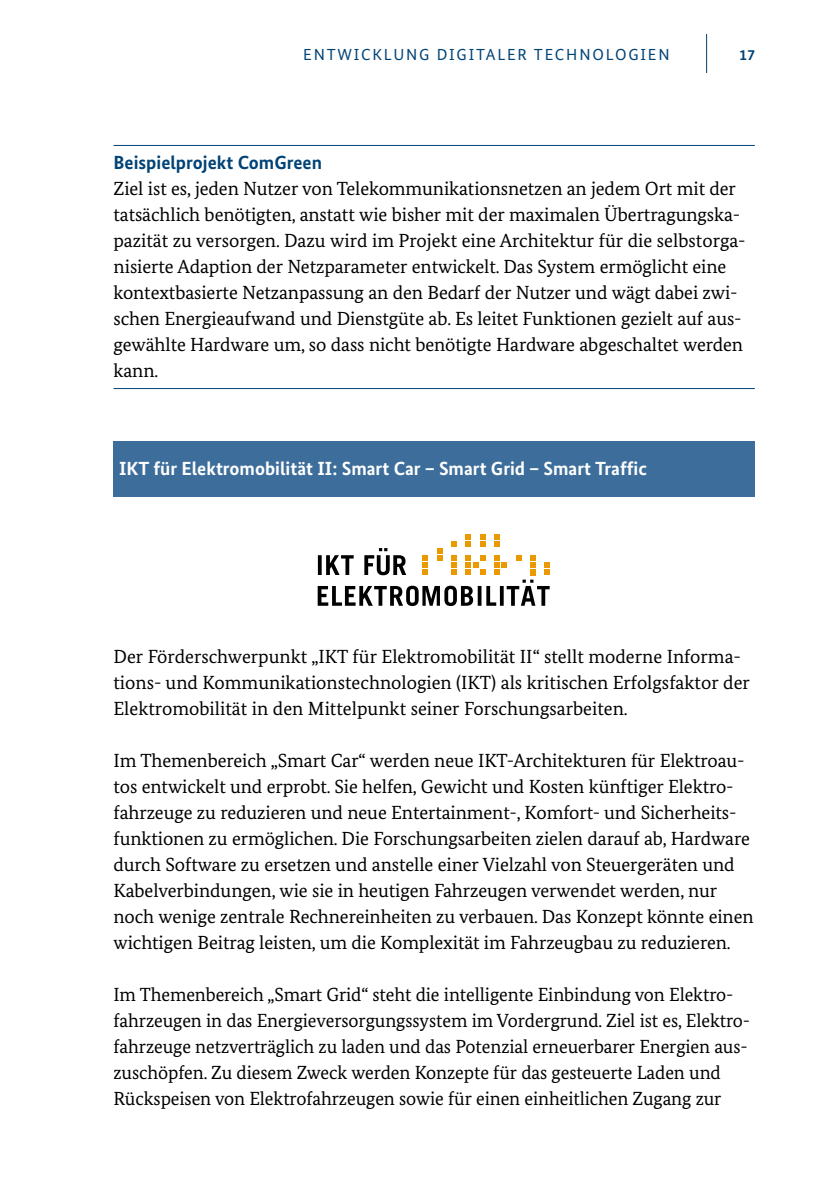
<style>
.page{position:relative;width:840px;height:1191px;background:#fff}
.page>*{position:absolute;margin:0;border:0;box-sizing:border-box;transform-origin:0 0}
.t1{font:19px/26px "Bundes Serif";letter-spacing:-.005em;color:#000}
.t2{font:700 19px "Bundes Sans";color:#fff}
.t3{font:700 19px "Bundes Sans";color:#004376}
.t4{font:16px "Bundes Sans";letter-spacing:.11em;color:#004376}
.t5{font:700 15px "Bundes Sans";color:#004376}
</style>
<div class="page">
<hr style="left:705px;top:34px;width:1px;height:39px;background:#004376">
<hr style="left:113px;top:145px;width:641px;height:1px;background:#004376">
<hr style="left:113px;top:388px;width:641px;height:1px;background:#004376">
<div style="left:113px;top:441px;width:641px;height:55px;background:#3d6e9b"></div>
<svg style="left:317px;top:534px;width:233px;height:72px"></svg>
<p class="t4" style="left:303px;top:44px;width:367px">ENTWICKLUNG DIGITALER TECHNOLOGIEN</p>
<p class="t5" style="left:739px;top:45px;width:17px">17</p>
<p class="t3" style="left:113px;top:150px;width:210px">Beispielprojekt ComGreen</p>
<p class="t1" style="left:113px;top:175px;width:633px">Ziel ist es, jeden Nutzer von Telekommunikationsnetzen an jedem Ort mit der tatsächlich benötigten, anstatt wie bisher mit der maximalen Übertragungska&shy;pazität zu versorgen. Dazu wird im Projekt eine Architektur für die selbstorga&shy;nisierte Adaption der Netzparameter entwickelt. Das System ermöglicht eine kontextbasierte Netzanpassung an den Bedarf der Nutzer und wägt dabei zwi&shy;schen Energieaufwand und Dienstgüte ab. Es leitet Funktionen gezielt auf aus&shy;gewählte Hardware um, so dass nicht benötigte Hardware abgeschaltet werden kann.</p>
<h4 class="t2" style="left:119px;top:457px;width:529px">IKT für Elektromobilität II: Smart Car – Smart Grid – Smart Traffic</h4>
<p class="t1" style="left:113px;top:643px;width:637px">Der Förderschwerpunkt „IKT für Elektromobilität II“ stellt moderne Informa&shy;tions- und Kommunikationstechnologien (IKT) als kritischen Erfolgsfaktor der<br>Elektromobilität in den Mittelpunkt seiner Forschungsarbeiten.</p>
<p class="t1" style="left:113px;top:747px;width:641px">Im Themenbereich „Smart Car“ werden neue IKT-Architekturen für Elektroau&shy;tos entwickelt und erprobt. Sie helfen, Gewicht und Kosten künftiger Elektro&shy;fahrzeuge zu reduzieren und neue Entertainment-, Komfort- und Sicherheits&shy;funktionen zu ermöglichen. Die Forschungsarbeiten zielen darauf ab, Hardware durch Software zu ersetzen und anstelle einer Vielzahl von Steuergeräten und Kabelverbindungen, wie sie in heutigen Fahrzeugen verwendet werden, nur noch wenige zentrale Rechnereinheiten zu verbauen. Das Konzept könnte einen wichtigen Beitrag leisten, um die Komplexität im Fahrzeugbau zu reduzieren.</p>
<p class="t1" style="left:113px;top:981px;width:637px">Im Themenbereich „Smart Grid“ steht die intelligente Einbindung von Elektro&shy;fahrzeugen in das Energieversorgungssystem im Vordergrund. Ziel ist es, Elektro&shy;fahrzeuge netzverträglich zu laden und das Potenzial erneuerbarer Energien aus&shy;zuschöpfen. Zu diesem Zweck werden Konzepte für das gesteuerte Laden und Rückspeisen von Elektrofahrzeugen sowie für einen einheitlichen Zugang zur</p>
</div>
